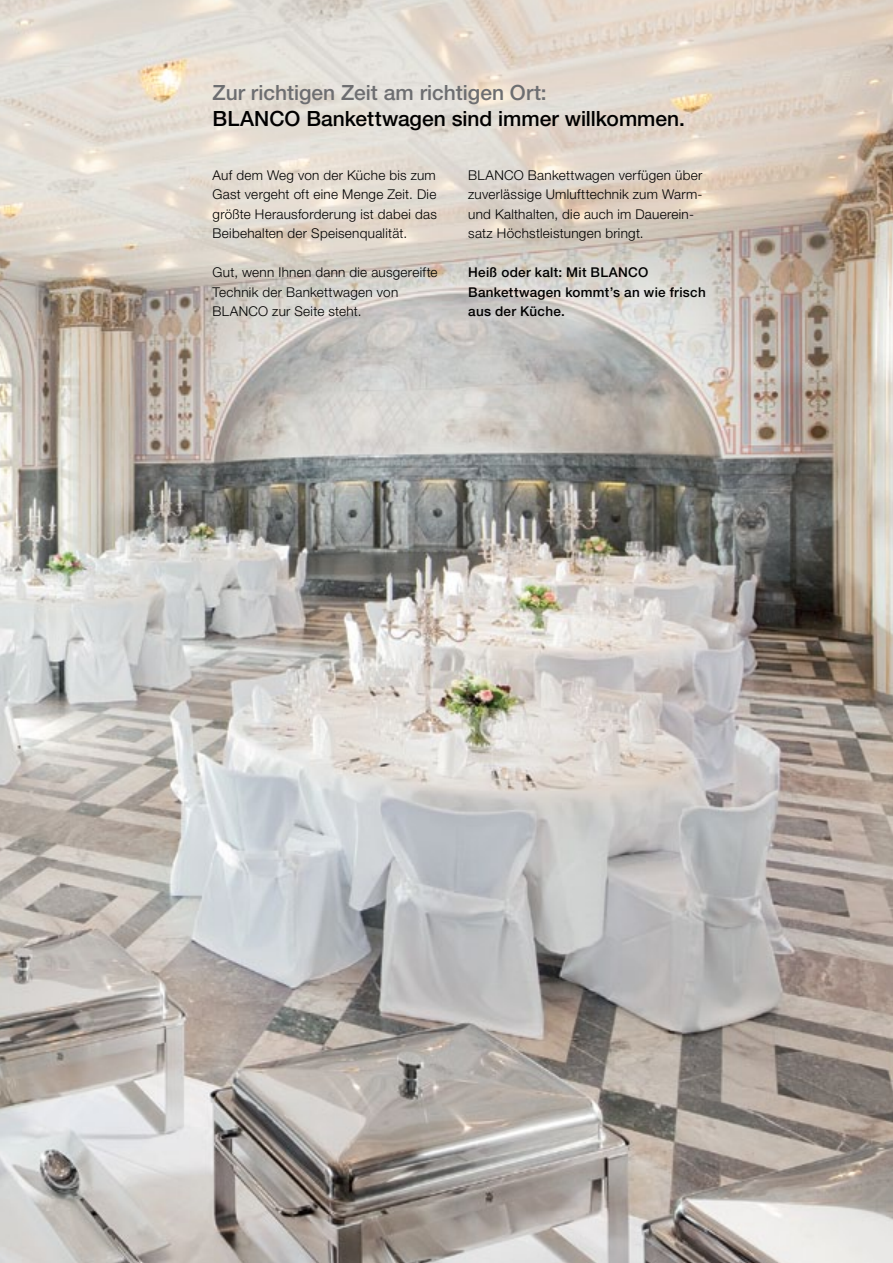
<style>
.page{position:relative;width:893px;height:1263px;background:#fff}
.page>*{position:absolute;margin:0;border:0;box-sizing:border-box;transform-origin:0 0}
.t1{font:500 21px "Helvetica Neue LT Pro";color:#000}
.t2{font:500 21px "Helvetica Neue LT Pro";color:#6d6e71}
.t3{font:300 13.5px/19.5px "Helvetica Neue LT Pro";letter-spacing:.02em;color:#000}
.t4{font:500 13.5px/19.5px "Helvetica Neue LT Pro";letter-spacing:.02em;color:#000}
</style>
<div class="page">
<img style="left:0;top:0;width:893px;height:1263px">
<h1 class="t2" style="left:213px;top:80px;width:336px">Zur richtigen Zeit am richtigen Ort:</h1>
<h1 class="t1" style="left:213px;top:106px;width:474px">BLANCO Bankettwagen sind immer willkommen.</h1>
<p class="t3" style="left:213px;top:165px;width:226px;text-align:justify">Auf dem Weg von der Küche bis zum Gast vergeht oft eine Menge Zeit. Die größte Herausforderung ist dabei das Beibehalten der Speisenqualität.</p>
<p class="t3" style="left:213px;top:262px;width:227px">Gut, wenn Ihnen dann die ausgereifte<br>Technik der Bankettwagen von<br>BLANCO zur Seite steht.</p>
<p class="t3" style="left:468px;top:165px;width:236px">BLANCO Bankettwagen verfügen über zuverlässige Umlufttechnik zum Warm&shy;und Kalthalten, die auch im Dauerein&shy;satz Höchstleistungen bringt.</p>
<p class="t4" style="left:468px;top:262px;width:239px">Heiß oder kalt: Mit BLANCO<br>Bankettwagen kommt’s an wie frisch aus der Küche.</p>
</div>
